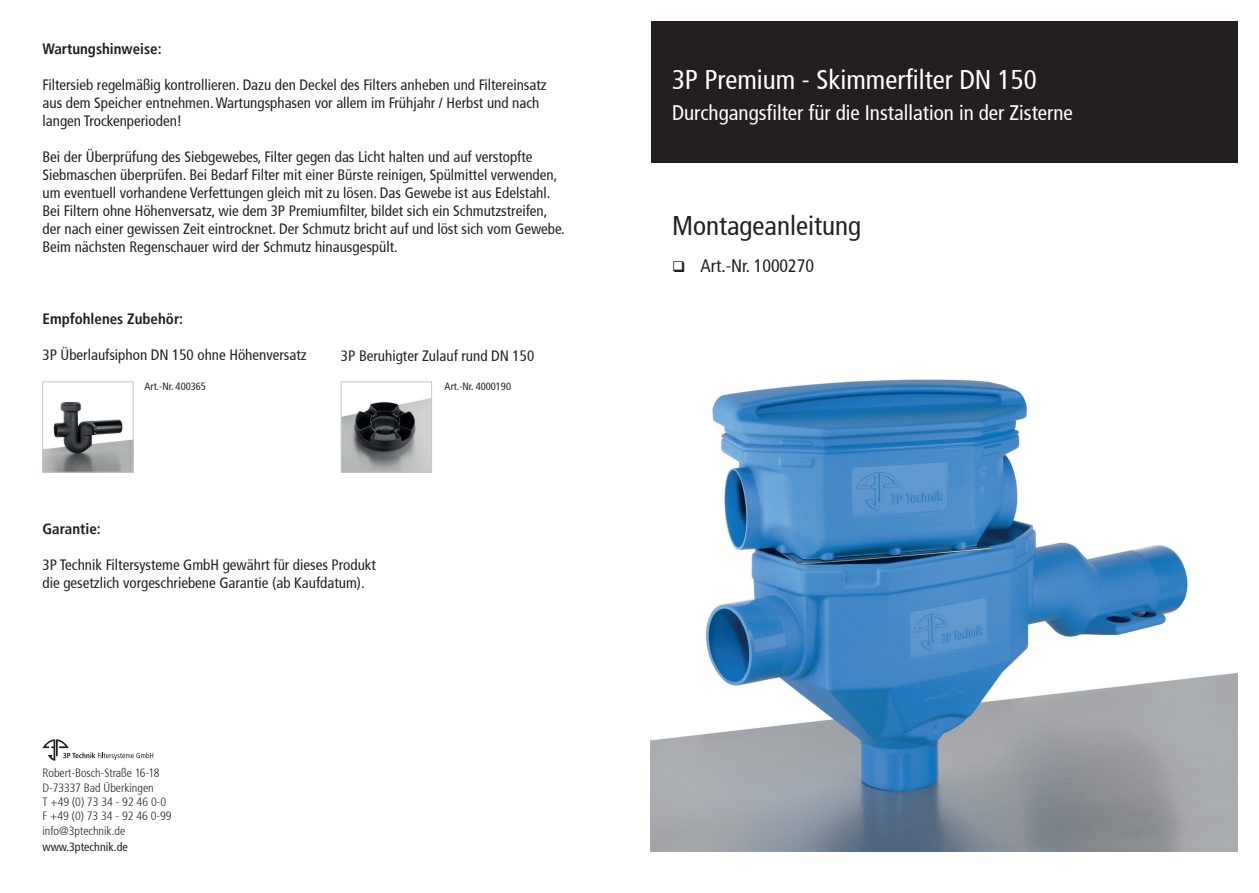
<style>
.page{position:relative;width:1259px;height:893px;background:#fff}
.page>*{position:absolute;margin:0;border:0;box-sizing:border-box;transform-origin:0 0}
.t1{font:condensed 27px "Frutiger";color:#fff}
.t2{font:condensed 27px "Frutiger";color:#231f20}
.t3{font:condensed 21px "Frutiger";color:#fff}
.t4{font:condensed 18px "Frutiger";color:#231f20}
.t5{font:condensed 15px/18px "Frutiger";color:#231f20}
.t6{font:700 condensed 15px "Frutiger";color:#231f20}
.t7{font:300 condensed 12px/14.4px "Frutiger";color:#231f20}
.t8{font:condensed 12px "Frutiger";color:#231f20}
.t9{font:condensed 10.5px "Frutiger";color:#231f20}
</style>
<div class="page">
<div style="left:651px;top:21px;width:586px;height:142px;background:#231f20"></div>
<img style="left:651px;top:379px;width:586px;height:473px">
<img style="left:45px;top:402px;width:86px;height:68px">
<div style="left:43px;top:382px;width:90px;height:90px;border:1px solid #c7c8ca"></div>
<img style="left:343px;top:398px;width:87px;height:72px">
<div style="left:341px;top:382px;width:91px;height:90px;border:1px solid #c7c8ca"></div>
<svg style="left:43px;top:739px;width:110px;height:22px"></svg>
<p class="t6" style="left:43px;top:40px;width:121px">Wartungshinweise:</p>
<p class="t5" style="left:43px;top:76px;width:506px">Filtersieb regelmäßig kontrollieren. Dazu den Deckel des Filters anheben und Filtereinsatz aus dem Speicher entnehmen. Wartungsphasen vor allem im Frühjahr / Herbst und nach langen Trockenperioden!</p>
<p class="t5" style="left:43px;top:148px;width:524px">Bei der Überprüfung des Siebgewebes, Filter gegen das Licht halten und auf verstopfte Siebmaschen überprüfen. Bei Bedarf Filter mit einer Bürste reinigen, Spülmittel verwenden, um eventuell vorhandene Verfettungen gleich mit zu lösen. Das Gewebe ist aus Edelstahl.<br>Bei Filtern ohne Höhenversatz, wie dem 3P Premiumfilter, bildet sich ein Schmutzstreifen, der nach einer gewissen Zeit eintrocknet. Der Schmutz bricht auf und löst sich vom Gewebe.<br>Beim nächsten Regenschauer wird der Schmutz hinausgespült.</p>
<p class="t6" style="left:43px;top:310px;width:142px">Empfohlenes Zubehör:</p>
<p class="t5" style="left:43px;top:346px;width:266px">3P Überlaufsiphon DN 150 ohne Höhenversatz</p>
<p class="t9" style="left:145px;top:381px;width:63px">Art.-Nr. 400365</p>
<p class="t9" style="left:445px;top:381px;width:68px">Art.-Nr. 4000190</p>
<p class="t5" style="left:341px;top:347px;width:195px">3P Beruhigter Zulauf rund DN 150</p>
<p class="t6" style="left:43px;top:520px;width:60px">Garantie:</p>
<p class="t5" style="left:43px;top:556px;width:335px">3P Technik Filtersysteme GmbH gewährt für dieses Produkt die gesetzlich vorgeschriebene Garantie (ab Kaufdatum).</p>
<p class="t7" style="left:43px;top:766px;width:131px">Robert-Bosch-Straße 16-18<br>D-73337 Bad Überkingen<br>T +49 (0) 73 34 - 92 46 0-0<br>F +49 (0) 73 34 - 92 46 0-99 info@3ptechnik.de</p>
<p class="t8" style="left:43px;top:840px;width:87px">www.3ptechnik.de</p>
<h1 class="t1" style="left:672px;top:63px;width:366px">3P Premium - Skimmerfilter DN 150</h1>
<h2 class="t3" style="left:672px;top:101px;width:402px">Durchgangsfilter für die Installation in der Zisterne</h2>
<h1 class="t2" style="left:672px;top:209px;width:191px">Montageanleitung</h1>
<p class="t4" style="left:672px;top:255px;width:144px">❑ Art.-Nr. 1000270</p>
</div>
